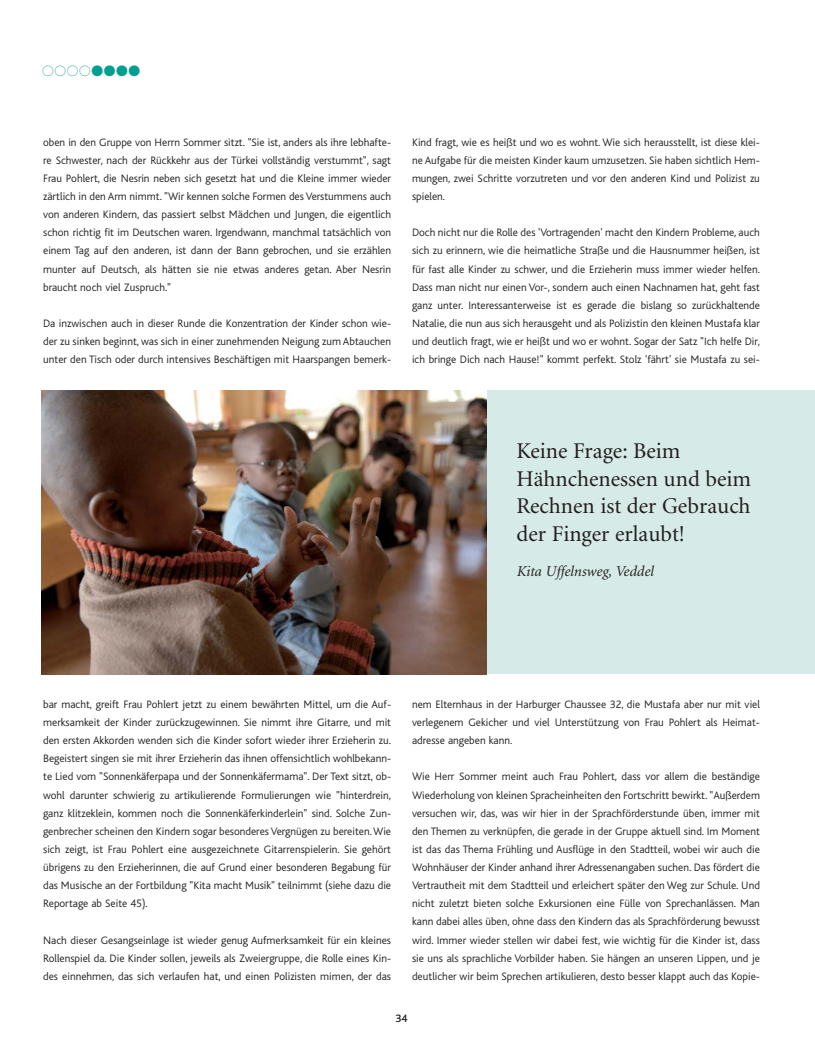
<style>
.page{position:relative;width:815px;height:1053px;background:#fff}
.page>*{position:absolute;margin:0;border:0;box-sizing:border-box;transform-origin:0 0}
.t1{font:22.5px/27.5px "Minion";color:#231f20}
.t2{font:italic 15px "Minion";color:#231f20}
.t3{font:15px "Taa Dingbats";color:#009f8f}
.t4{font:300 11.25px/18.1px "Bliss";color:#231f20;text-align:justify}
.t5{font:500 11.25px "Bliss";color:#231f20}
</style>
<div class="page">
<div style="left:42px;top:390px;width:772px;height:284px;background:#d6eae7"></div>
<img style="left:42px;top:390px;width:445px;height:284px">
<h2 class="t3" style="left:91px;top:65px;width:51px">●●●●</h2>
<p class="t4" style="left:43px;top:134px;width:349px">oben in den Gruppe von Herrn Sommer sitzt. "Sie ist, anders als ihre lebhafte&shy;re Schwester, nach der Rückkehr aus der Türkei vollständig verstummt", sagt Frau Pohlert, die Nesrin neben sich gesetzt hat und die Kleine immer wieder zärtlich in den Arm nimmt. "Wir kennen solche Formen des Verstummens auch von anderen Kindern, das passiert selbst Mädchen und Jungen, die eigentlich schon richtig fit im Deutschen waren. Irgendwann, manchmal tatsächlich von einem Tag auf den anderen, ist dann der Bann gebrochen, und sie erzählen munter auf Deutsch, als hätten sie nie etwas anderes getan. Aber Nesrin braucht noch viel Zuspruch."</p>
<p class="t4" style="left:43px;top:315px;width:349px">Da inzwischen auch in dieser Runde die Konzentration der Kinder schon wie&shy;der zu sinken beginnt, was sich in einer zunehmenden Neigung zum Abtauchen unter den Tisch oder durch intensives Beschäftigen mit Haarspangen bemerk-</p>
<p class="t4" style="left:412px;top:134px;width:349px">Kind fragt, wie es heißt und wo es wohnt. Wie sich herausstellt, ist diese klei&shy;ne Aufgabe für die meisten Kinder kaum umzusetzen. Sie haben sichtlich Hem&shy;mungen, zwei Schritte vorzutreten und vor den anderen Kind und Polizist zu spielen.</p>
<p class="t4" style="left:412px;top:225px;width:349px">Doch nicht nur die Rolle des 'Vortragenden' macht den Kindern Probleme, auch sich zu erinnern, wie die heimatliche Straße und die Hausnummer heißen, ist für fast alle Kinder zu schwer, und die Erzieherin muss immer wieder helfen.<br>Dass man nicht nur einen Vor-, sondern auch einen Nachnamen hat, geht fast ganz unter. Interessanterweise ist es gerade die bislang so zurückhaltende Natalie, die nun aus sich herausgeht und als Polizistin den kleinen Mustafa klar und deutlich fragt, wie er heißt und wo er wohnt. Sogar der Satz "Ich helfe Dir, ich bringe Dich nach Hause!" kommt perfekt. Stolz 'fährt' sie Mustafa zu sei-</p>
<h1 class="t1" style="left:517px;top:439px;width:236px">Keine Frage: Beim<br>Hähnchenessen und beim<br>Rechnen ist der Gebrauch der Finger erlaubt!</h1>
<h2 class="t2" style="left:517px;top:565px;width:138px">Kita Uffelnsweg, Veddel</h2>
<p class="t4" style="left:43px;top:696px;width:349px">bar macht, greift Frau Pohlert jetzt zu einem bewährten Mittel, um die Auf&shy;merksamkeit der Kinder zurückzugewinnen. Sie nimmt ihre Gitarre, und mit den ersten Akkorden wenden sich die Kinder sofort wieder ihrer Erzieherin zu.<br>Begeistert singen sie mit ihrer Erzieherin das ihnen offensichtlich wohlbekann&shy;te Lied vom "Sonnenkäferpapa und der Sonnenkäfermama". Der Text sitzt, ob&shy;wohl darunter schwierig zu artikulierende Formulierungen wie "hinterdrein, ganz klitzeklein, kommen noch die Sonnenkäferkinderlein" sind. Solche Zun&shy;genbrecher scheinen den Kindern sogar besonderes Vergnügen zu bereiten.Wie sich zeigt, ist Frau Pohlert eine ausgezeichnete Gitarrenspielerin. Sie gehört übrigens zu den Erzieherinnen, die auf Grund einer besonderen Begabung für das Musische an der Fortbildung "Kita macht Musik" teilnimmt (siehe dazu die Reportage ab Seite 45).</p>
<p class="t4" style="left:43px;top:931px;width:349px">Nach dieser Gesangseinlage ist wieder genug Aufmerksamkeit für ein kleines Rollenspiel da. Die Kinder sollen, jeweils als Zweiergruppe, die Rolle eines Kin&shy;des einnehmen, das sich verlaufen hat, und einen Polizisten mimen, der das</p>
<p class="t4" style="left:412px;top:696px;width:349px">nem Elternhaus in der Harburger Chaussee 32, die Mustafa aber nur mit viel verlegenem Gekicher und viel Unterstützung von Frau Pohlert als Heimat&shy;adresse angeben kann.</p>
<p class="t4" style="left:412px;top:768px;width:349px">Wie Herr Sommer meint auch Frau Pohlert, dass vor allem die beständige Wiederholung von kleinen Spracheinheiten den Fortschritt bewirkt. "Außerdem versuchen wir, das, was wir hier in der Sprachförderstunde üben, immer mit den Themen zu verknüpfen, die gerade in der Gruppe aktuell sind. Im Moment ist das das Thema Frühling und Ausflüge in den Stadtteil, wobei wir auch die Wohnhäuser der Kinder anhand ihrer Adressenangaben suchen. Das fördert die Vertrautheit mit dem Stadtteil und erleichert später den Weg zur Schule. Und nicht zuletzt bieten solche Exkursionen eine Fülle von Sprechanlässen. Man kann dabei alles üben, ohne dass den Kindern das als Sprachförderung bewusst wird. Immer wieder stellen wir dabei fest, wie wichtig für die Kinder ist, dass sie uns als sprachliche Vorbilder haben. Sie hängen an unseren Lippen, und je deutlicher wir beim Sprechen artikulieren, desto besser klappt auch das Kopie-</p>
<p class="t5" style="left:396px;top:1013px;width:13px">34</p>
</div>
